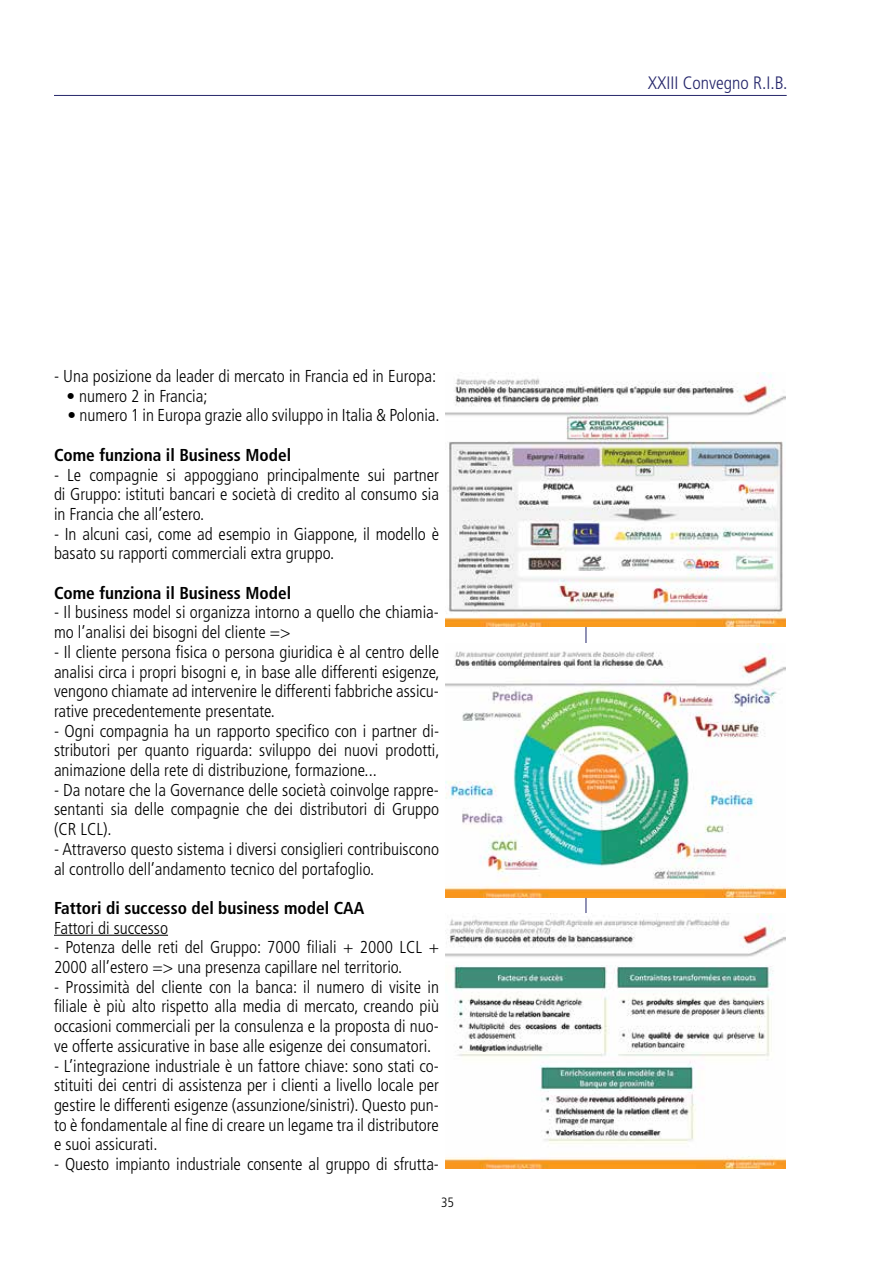
<style>
.page{position:relative;width:893px;height:1263px;background:#fff}
.page>*{position:absolute;margin:0;border:0;box-sizing:border-box;transform-origin:0 0}
.t1{font:300 condensed 18px "Frutiger LT Std";color:#25266b}
.t2{font:300 condensed 17.25px/19.6px "Frutiger LT Std";color:#000;text-align:justify}
.t3{font:700 condensed 17.25px "Frutiger LT Std";color:#000}
.t4{font:300 condensed 13.5px "Frutiger";color:#000}
</style>
<div class="page">
<hr style="left:54px;top:95px;width:733px;height:1px;background:#25266b">
<hr style="left:54px;top:935px;width:114px;height:1px;background:#000">
<hr style="left:586px;top:506px;width:1px;height:657px;background:#25266b">
<img style="left:445px;top:372px;width:341px;height:254px">
<img style="left:445px;top:643px;width:341px;height:255px">
<img style="left:445px;top:914px;width:341px;height:254px">
<p class="t2" style="left:54px;top:366px;width:384px">- Una posizione da leader di mercato in Francia ed in Europa:</p>
<p class="t2" style="left:66px;top:386px;width:143px">• numero 2 in Francia;</p>
<p class="t2" style="left:68px;top:406px;width:374px">• numero 1 in Europa grazie allo sviluppo in Italia &amp; Polonia.</p>
<p class="t3" style="left:54px;top:445px;width:239px">Come funziona il Business Model</p>
<p class="t2" style="left:54px;top:465px;width:387px">- Le compagnie si appoggiano principalmente sui partner di Gruppo: istituti bancari e società di credito al consumo sia in Francia che all’estero.</p>
<p class="t2" style="left:54px;top:524px;width:387px">- In alcuni casi, come ad esempio in Giappone, il modello è basato su rapporti commerciali extra gruppo.</p>
<p class="t3" style="left:54px;top:582px;width:239px">Come funziona il Business Model</p>
<p class="t2" style="left:54px;top:603px;width:386px">- Il business model si organizza intorno a quello che chiamia&shy;mo l’analisi dei bisogni del cliente =&gt;</p>
<p class="t2" style="left:54px;top:642px;width:387px">- Il cliente persona fisica o persona giuridica è al centro delle analisi circa i propri bisogni e, in base alle differenti esigenze, vengono chiamate ad intervenire le differenti fabbriche assicu&shy;rative precedentemente presentate.</p>
<p class="t2" style="left:54px;top:721px;width:387px">- Ogni compagnia ha un rapporto specifico con i partner di&shy;stributori per quanto riguarda: sviluppo dei nuovi prodotti, animazione della rete di distribuzione, formazione...</p>
<p class="t2" style="left:54px;top:780px;width:386px">- Da notare che la Governance delle società coinvolge rappre&shy;sentanti sia delle compagnie che dei distributori di Gruppo (CR LCL).</p>
<p class="t2" style="left:54px;top:839px;width:387px">- Attraverso questo sistema i diversi consiglieri contribuiscono al controllo dell’andamento tecnico del portafoglio.</p>
<p class="t3" style="left:54px;top:898px;width:312px">Fattori di successo del business model CAA</p>
<p class="t2" style="left:54px;top:918px;width:116px">Fattori di successo</p>
<p class="t2" style="left:54px;top:938px;width:387px">- Potenza delle reti del Gruppo: 7000 filiali + 2000 LCL +<br>2000 all’estero =&gt; una presenza capillare nel territorio.</p>
<p class="t2" style="left:54px;top:977px;width:387px">- Prossimità del cliente con la banca: il numero di visite in filiale è più alto rispetto alla media di mercato, creando più occasioni commerciali per la consulenza e la proposta di nuo&shy;ve offerte assicurative in base alle esigenze dei consumatori.</p>
<p class="t2" style="left:54px;top:1056px;width:387px">- L’integrazione industriale è un fattore chiave: sono stati co&shy;stituiti dei centri di assistenza per i clienti a livello locale per gestire le differenti esigenze (assunzione/sinistri). Questo pun&shy;to è fondamentale al fine di creare un legame tra il distributore e suoi assicurati.</p>
<p class="t2" style="left:54px;top:1154px;width:387px">- Questo impianto industriale consente al gruppo di sfrutta-</p>
<p class="t4" style="left:441px;top:1195px;width:14px">35</p>
<p class="t1" style="left:648px;top:72px;width:141px">XXIII Convegno R.I.B.</p>
</div>
